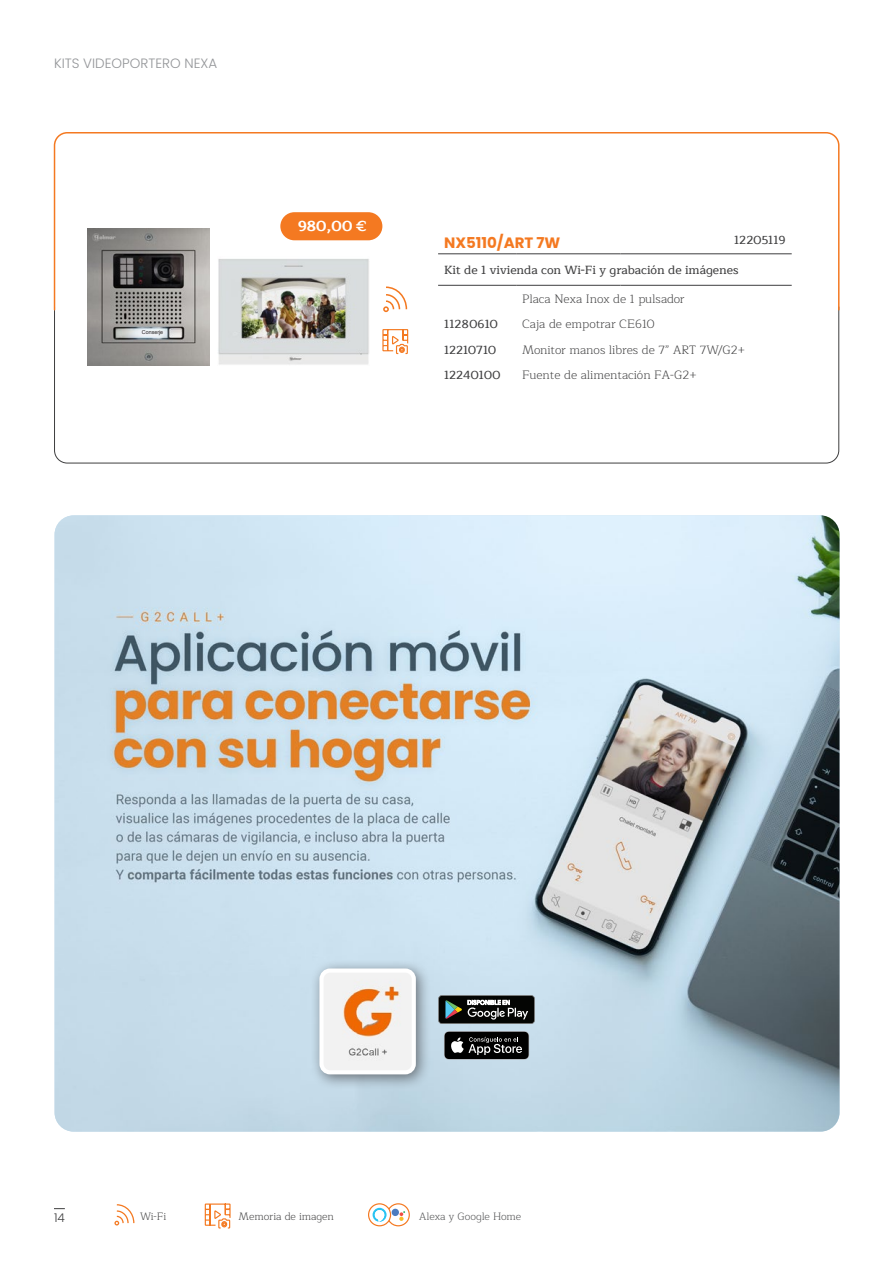
<style>
.page{position:relative;width:893px;height:1263px;background:#fff}
.page>*{position:absolute;margin:0;border:0;box-sizing:border-box;transform-origin:0 0}
.t1{font:700 15px "Poppins";color:#f47921}
.precio{font:700 15px "Maitree";color:#fff}
.t2{font:300 13.5px "Poppins";color:#939598}
.t3{font:300 12px "Maitree";color:#3e3e3f}
.t4{font:500 12px "Maitree";color:#3e3e3f}
.t5{font:500 12px "Maitree";letter-spacing:-.02em;color:#3e3e3f}
.t6{font:300 12px "Poppins";color:#3e3e3f}
.t7{font:300 10.5px "Maitree";color:#3e3e3f}
.t8{font:300 10.5px "Maitree";color:#4b4c4d}
.t9{font:5.4px "Arial";color:#231f20}
</style>
<div class="page">
<svg style="left:54px;top:311px;width:785px;height:152px"></svg>
<svg style="left:53px;top:132px;width:787px;height:179px"></svg>
<img style="left:88px;top:228px;width:121px;height:138px">
<img style="left:218px;top:256px;width:152px;height:109px">
<svg style="left:382px;top:328px;width:27px;height:27px"></svg>
<svg style="left:383px;top:286px;width:25px;height:26px"></svg>
<hr style="left:438px;top:254px;width:78px;height:1px;background:#3e3e3f">
<hr style="left:516px;top:254px;width:104px;height:1px;background:#3e3e3f">
<hr style="left:620px;top:254px;width:172px;height:1px;background:#3e3e3f">
<hr style="left:438px;top:285px;width:78px;height:1px;background:#3e3e3f">
<hr style="left:516px;top:285px;width:104px;height:1px;background:#3e3e3f">
<hr style="left:620px;top:285px;width:172px;height:1px;background:#3e3e3f">
<svg style="left:114px;top:1204px;width:21px;height:21px"></svg>
<svg style="left:204px;top:1203px;width:27px;height:26px"></svg>
<img style="left:55px;top:515px;width:784px;height:616px">
<div style="left:310px;top:959px;width:121px;height:131px;background:#231f20;opacity:.58"></div>
<img style="left:321px;top:970px;width:93px;height:102px">
<div style="left:319px;top:968px;width:97px;height:106px;border:4px solid #fff;border-radius:9px"></div>
<svg style="left:438px;top:995px;width:97px;height:29px;background:#393c3a"></svg>
<svg style="left:444px;top:1031px;width:85px;height:29px;background:#343435"></svg>
<svg style="left:368px;top:1203px;width:42px;height:24px"></svg>
<div style="left:280px;top:212px;width:102px;height:28px;background:#f47921;border-radius:14px"></div>
<p class="t2" style="left:54px;top:56px;width:165px">KITS VIDEOPORTERO NEXA</p>
<p class="t9" style="left:142px;top:329px;width:23px">Conserje</p>
<p class="precio" style="left:298px;top:213px;width:70px">980,00 €</p>
<p class="t1" style="left:444px;top:234px;width:118px">NX5110/ART 7W</p>
<p class="t4" style="left:734px;top:231px;width:53px">12205119</p>
<p class="t4" style="left:444px;top:260px;width:296px">Kit de 1 vivienda con Wi-Fi y grabación de imágenes</p>
<p class="t3" style="left:522px;top:290px;width:164px">Placa Nexa Inox de 1 pulsador</p>
<p class="t4" style="left:444px;top:314px;width:55px">11280610</p>
<p class="t3" style="left:522px;top:315px;width:134px">Caja de empotrar CE610</p>
<p class="t5" style="left:444px;top:340px;width:54px">12210710</p>
<p class="t3" style="left:522px;top:341px;width:224px">Monitor manos libres de 7” ART 7W/G2+</p>
<p class="t5" style="left:444px;top:365px;width:58px">12240100</p>
<p class="t3" style="left:522px;top:366px;width:176px">Fuente de alimentación FA-G2+</p>
<p class="t6" style="left:54px;top:1210px;width:12px">14</p>
<p class="t7" style="left:140px;top:1208px;width:28px">Wi-Fi</p>
<p class="t7" style="left:239px;top:1208px;width:97px">Memoria de imagen</p>
<p class="t8" style="left:419px;top:1208px;width:104px">Alexa y Google Home</p>
</div>
